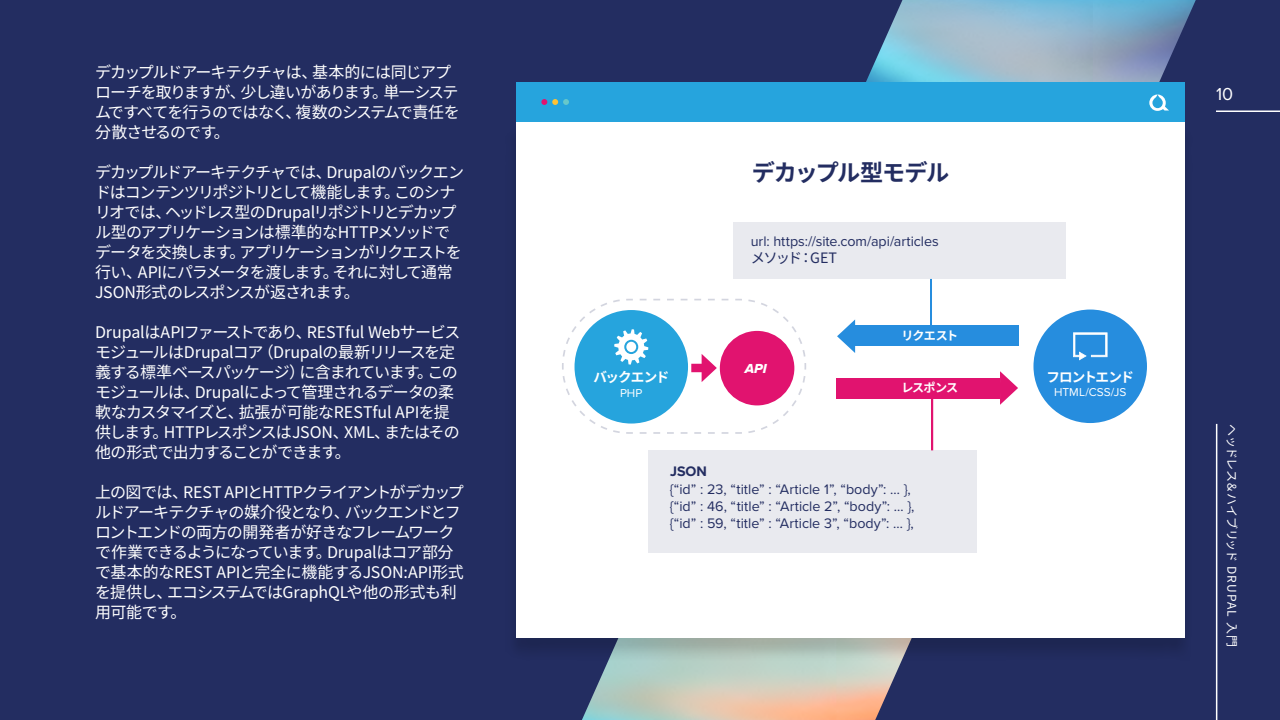
<style>
.page{position:relative;width:1280px;height:720px;background:#232d61}
.page>*{position:absolute;margin:0;border:0;box-sizing:border-box;transform-origin:0 0}
.t1{font:700 23.1px "Noto Sans CJ Kjp";letter-spacing:-.06em;color:#232d61}
.t2{font:18px "Proxima Nova";color:#fff}
.t3{font:16px/20px "Noto Sans CJ Kjp";letter-spacing:-.055em;color:#fff}
.t4{font:14.3px/17.2px "Proxima Nova";color:#232d61}
.t5{font:14.3px "Noto Sans CJ Kjp";letter-spacing:-.11em;color:#232d61}
.t6{font:700 14.3px "Proxima Nova";color:#232d61}
.t7{font:700 13.6px "Noto Sans CJ Kjp";letter-spacing:-.085em;color:#fff}
.t8{font:700 13.6px "Noto Sans CJ Kjp";letter-spacing:-.065em;color:#fff}
.t9{font:13.6px "Proxima Nova Extrabld It";color:#fff}
.t10{font:700 12.1px "Noto Sans CJ Kjp";letter-spacing:-.075em;color:#fff}
.t11{font:12px "Noto Sans CJ Kjp";letter-spacing:-.005em;color:#fff}
.t12{font:11.9px "Proxima Nova";color:#fff}
</style>
<div class="page">
<img style="left:582px;top:0;width:614px;height:720px">
<div style="left:505px;top:123px;width:690px;height:538px;background:#000;opacity:.15"></div>
<div style="left:516px;top:121px;width:669px;height:517px;background:#fff"></div>
<div style="left:516px;top:82px;width:669px;height:40px;background:#26a4dd"></div>
<svg style="left:1149px;top:95px;width:20px;height:16px"></svg>
<svg style="left:541px;top:99px;width:28px;height:6px"></svg>
<svg style="left:837px;top:319px;width:18px;height:34px"></svg>
<svg style="left:1000px;top:371px;width:18px;height:34px"></svg>
<div style="left:733px;top:222px;width:332px;height:57px;background:#e9eaef"></div>
<div style="left:648px;top:450px;width:329px;height:103px;background:#e9eaef"></div>
<hr style="left:930px;top:279px;width:2px;height:57px;background:#268dde">
<hr style="left:931px;top:393px;width:2px;height:57px;background:#e1136f">
<div style="left:855px;top:325px;width:164px;height:21px;background:#268dde"></div>
<div style="left:836px;top:378px;width:164px;height:20px;background:#e1136f"></div>
<svg style="left:562px;top:298px;width:244px;height:136px"></svg>
<div style="left:1033px;top:310px;width:114px;height:113px;background:#268dde;border-radius:50%"></div>
<svg style="left:1073px;top:332px;width:35px;height:28px"></svg>
<hr style="left:1216px;top:110px;width:64px;height:2px;background:#fff">
<hr style="left:1216px;top:424px;width:1px;height:296px;background:#fff">
<p class="t3" style="left:95px;top:62px;width:366px">デカップルドアーキテクチャは、基本的には同じアプローチを取りますが、少し違いがあります。単一システムですべてを行うのではなく、複数のシステムで責任を分散させるのです。</p>
<p class="t3" style="left:95px;top:162px;width:371px">デカップルドアーキテクチャでは、Drupalのバックエンドはコンテンツリポジトリとして機能します。このシナリオでは、ヘッドレス型のDrupalリポジトリとデカップル型のアプリケーションは標準的なHTTPメソッドでデータを交換します。アプリケーションがリクエストを行い、APIにパラメータを渡します。それに対して通常<br>JSON形式のレスポンスが返されます。</p>
<p class="t3" style="left:95px;top:322px;width:367px">DrupalはAPIファーストであり、RESTful WebサービスモジュールはDrupalコア（Drupalの最新リリースを定義する標準ベースパッケージ）に含まれています。このモジュールは、Drupalによって管理されるデータの柔軟なカスタマイズと、拡張が可能なRESTful APIを提供します。HTTPレスポンスはJSON、XML、またはその他の形式で出力することができます。</p>
<p class="t3" style="left:95px;top:482px;width:370px">上の図では、REST APIとHTTPクライアントがデカップルドアーキテクチャの媒介役となり、バックエンドとフロントエンドの両方の開発者が好きなフレームワークで作業できるようになっています。Drupalはコア部分で基本的なREST APIと完全に機能するJSON:API形式を提供し、エコシステムではGraphQLや他の形式も利用可能です。</p>
<h1 class="t1" style="left:752px;top:160px;width:199px">デカップル型モデル</h1>
<p class="t4" style="left:751px;top:232px;width:190px">url: https://site.com/api/articles</p>
<p class="t5" style="left:751px;top:250px;width:88px">メソッド：GET</p>
<p class="t8" style="left:593px;top:370px;width:77px">バックエンド</p>
<p class="t12" style="left:620px;top:384px;width:24px">PHP</p>
<p class="t9" style="left:745px;top:359px;width:23px">API</p>
<p class="t10" style="left:902px;top:329px;width:58px">リクエスト</p>
<p class="t10" style="left:902px;top:381px;width:58px">レスポンス</p>
<p class="t6" style="left:670px;top:461px;width:38px">JSON</p>
<p class="t4" style="left:670px;top:480px;width:246px">{“id” : 23, “title” : “Article 1”, “body”: … }, {“id” : 46, “title” : “Article 2”, “body”: … }, {“id” : 59, “title” : “Article 3”, “body”: … },</p>
<p class="t2" style="left:1216px;top:81px;width:19px">10</p>
<p class="t7" style="left:1046px;top:369px;width:89px">フロントエンド</p>
<p class="t12" style="left:1054px;top:383px;width:74px">HTML/CSS/JS</p>
<p class="t11" style="left:1239px;top:424px;width:225px;rotate:90deg">ヘッドレス＆ハイブリッド DRUPAL 入門</p>
</div>
